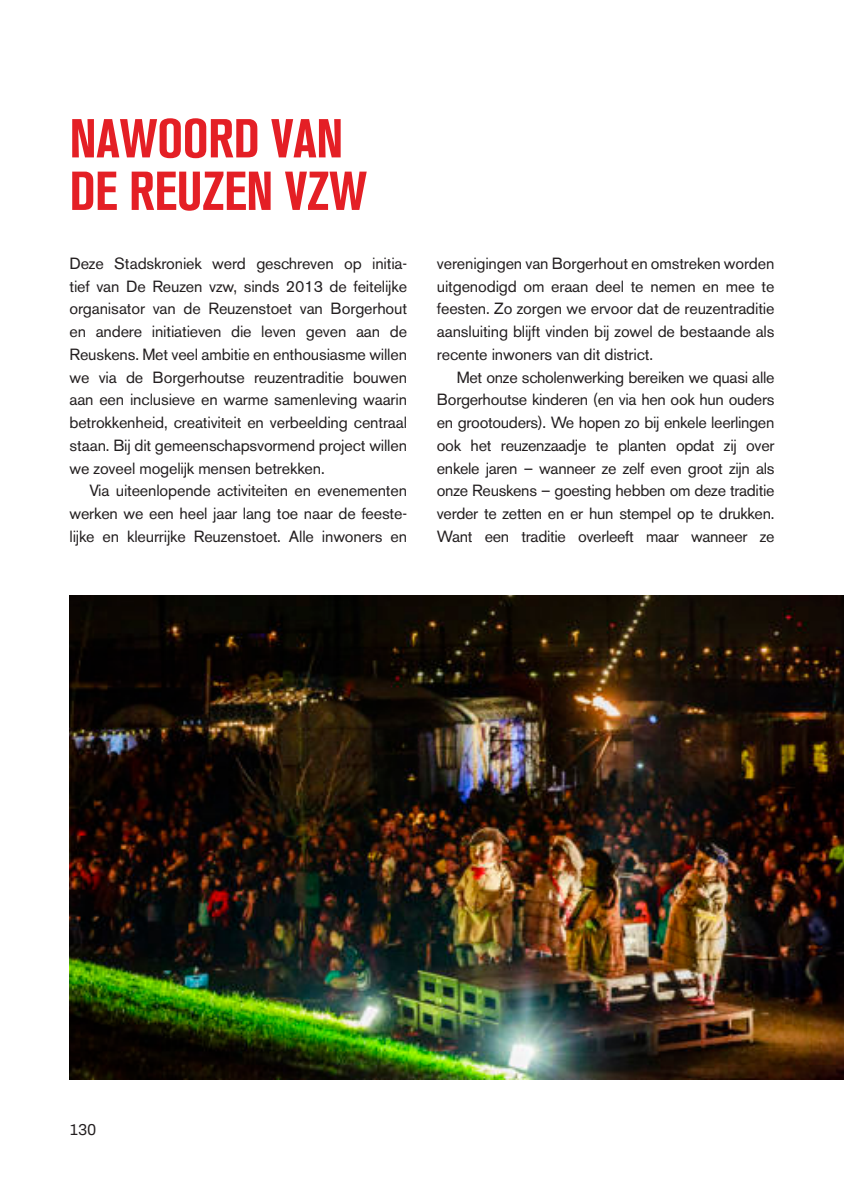
<style>
.page{position:relative;width:844px;height:1191px;background:#fff}
.page>*{position:absolute;margin:0;border:0;box-sizing:border-box;transform-origin:0 0}
.t1{font:700 condensed 54.25px/52.5px "Akzidenz Grotesk BQ";letter-spacing:-.01em;color:#e41f25}
.t2{font:16.1px/22.8px "Akzidenz Grotesk BE";letter-spacing:-.01em;color:#231f20;text-align:justify}
.t3{font:15.4px "Archivo";color:#231f20}
</style>
<div class="page">
<img style="left:69px;top:595px;width:774px;height:484px">
<h1 class="t1" style="left:69px;top:111px;width:299px">NAWOORD VAN<br>DE REUZEN VZW</h1>
<p class="t2" style="left:69px;top:253px;width:339px">Deze Stadskroniek werd geschreven op initia&shy;tief van De Reuzen vzw, sinds 2013 de feitelijke organisator van de Reuzenstoet van Borgerhout en andere initiatieven die leven geven aan de Reuskens. Met veel ambitie en enthousiasme willen we via de Borgerhoutse reuzentraditie bouwen aan een inclusieve en warme samenleving waarin betrokkenheid, creativiteit en verbeelding centraal staan. Bij dit gemeenschapsvormend project willen we zoveel mogelijk mensen betrekken.</p>
<p class="t2" style="left:69px;top:481px;width:339px;text-indent:20px">Via uiteenlopende activiteiten en evenementen werken we een heel jaar lang toe naar de feeste&shy;lijke en kleurrijke Reuzenstoet. Alle inwoners en</p>
<p class="t2" style="left:437px;top:253px;width:339px">verenigingen van Borgerhout en omstreken worden uitgenodigd om eraan deel te nemen en mee te feesten. Zo zorgen we ervoor dat de reuzentraditie aansluiting blijft vinden bij zowel de bestaande als recente inwoners van dit district.</p>
<p class="t2" style="left:437px;top:367px;width:339px;text-indent:20px">Met onze scholenwerking bereiken we quasi alle Borgerhoutse kinderen (en via hen ook hun ouders en grootouders). We hopen zo bij enkele leerlingen ook het reuzenzaadje te planten opdat zij over enkele jaren – wanneer ze zelf even groot zijn als onze Reuskens – goesting hebben om deze traditie verder te zetten en er hun stempel op te drukken.<br>Want een traditie overleeft maar wanneer ze</p>
<p class="t3" style="left:69px;top:1123px;width:28px">130</p>
</div>
